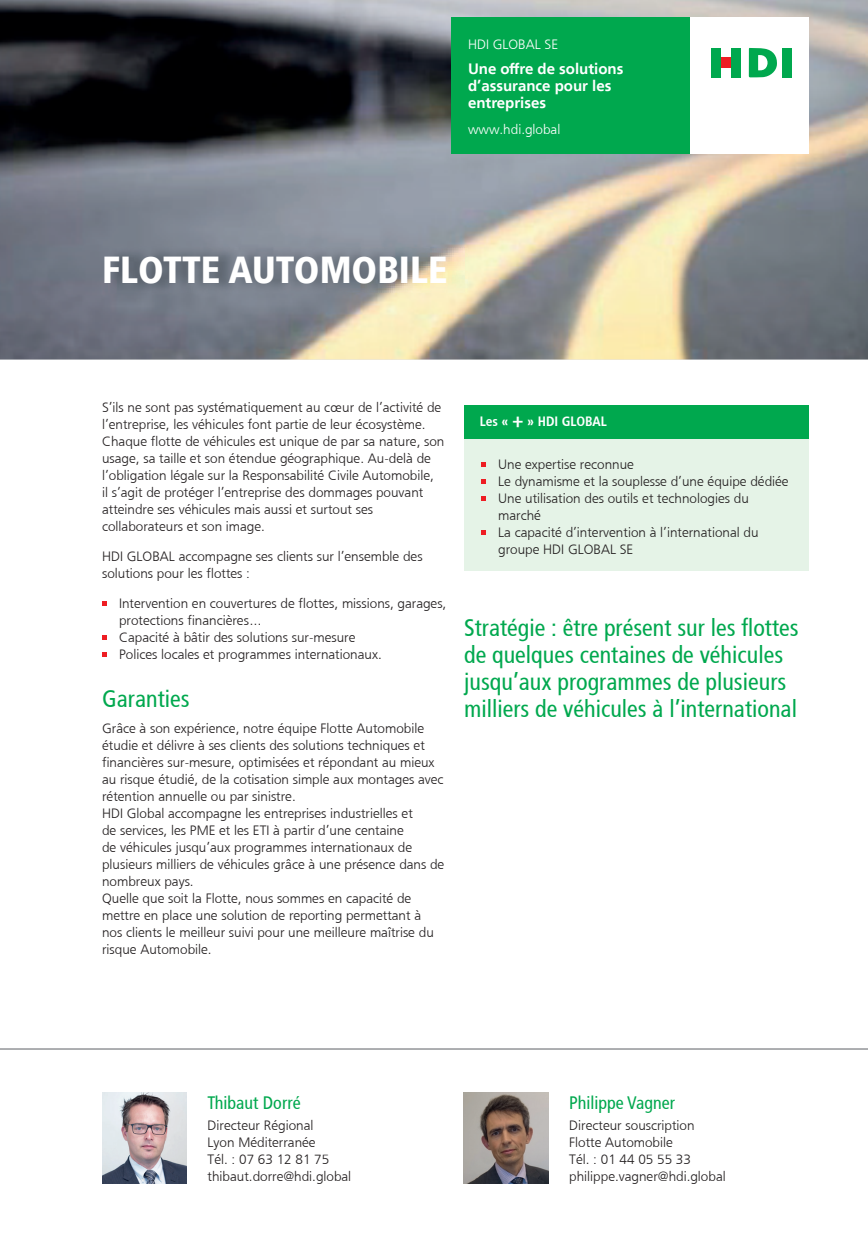
<style>
.page{position:relative;width:868px;height:1238px;background:#fff}
.page>*{position:absolute;margin:0;border:0;box-sizing:border-box;transform-origin:0 0}
.t1{font:37.5px "HDI Gerling Sans Cond Black";color:#fff}
.t2{font:24px/27px "HDI Gerling Sans Cond Regular";color:#00a84e}
.t3{font:18px "HDI Gerling Sans Cond Regular";color:#00a84e}
.t4{font:15px/17px "HDI Gerling Sans Bold";color:#fff}
.t5{font:13.5px/17px "HDI Gerling Sans Light";color:#231f20}
.t6{font:13.5px "HDI Gerling Sans Light";color:#fff}
.t7{font:13.5px "HDI Gerling Sans Cond Bold";color:#fff}
.s1{font-size:22.5px}
</style>
<div class="page">
<img style="left:102px;top:1092px;width:84px;height:91px">
<div style="left:463px;top:405px;width:345px;height:34px;background:#00a84e"></div>
<hr style="left:0;top:1048px;width:867px;height:1px;background:#939598">
<img style="left:0;top:0;width:867px;height:359px">
<div style="left:689px;top:17px;width:119px;height:136px;background:#fff"></div>
<div style="left:451px;top:17px;width:238px;height:136px;background:#00a84e"></div>
<svg style="left:748px;top:48px;width:29px;height:29px"></svg>
<div style="left:782px;top:48px;width:10px;height:29px;background:#00a84e"></div>
<div style="left:721px;top:57px;width:9px;height:11px;background:#ee1d23"></div>
<div style="left:711px;top:48px;width:10px;height:29px;background:#00a84e"></div>
<div style="left:730px;top:48px;width:10px;height:29px;background:#00a84e"></div>
<img style="left:108px;top:247px;width:360px;height:45px">
<svg style="left:102px;top:601px;width:5px;height:4px"></svg>
<svg style="left:102px;top:635px;width:5px;height:4px"></svg>
<svg style="left:102px;top:652px;width:5px;height:4px"></svg>
<div style="left:464px;top:439px;width:344px;height:131px;background:#e5f3e7"></div>
<svg style="left:481px;top:462px;width:5px;height:4px"></svg>
<svg style="left:481px;top:479px;width:5px;height:4px"></svg>
<svg style="left:481px;top:496px;width:5px;height:4px"></svg>
<svg style="left:481px;top:530px;width:5px;height:4px"></svg>
<img style="left:463px;top:1092px;width:85px;height:91px">
<p class="t6" style="left:468px;top:36px;width:92px">HDI GLOBAL SE</p>
<p class="t4" style="left:468px;top:61px;width:157px">Une offre de solutions d’assurance pour les entreprises</p>
<p class="t6" style="left:468px;top:121px;width:94px">www.hdi.global</p>
<h1 class="t1" style="left:102px;top:247px;width:347px">FLOTTE AUTOMOBILE</h1>
<p class="t5" style="left:102px;top:399px;width:344px">S’ils ne sont pas systématiquement au cœur de l’activité de l’entreprise, les véhicules font partie de leur écosystème.<br>Chaque flotte de véhicules est unique de par sa nature, son usage, sa taille et son étendue géographique. Au-delà de l’obligation légale sur la Responsabilité Civile Automobile,<br>il s’agit de protéger l’entreprise des dommages pouvant atteindre ses véhicules mais aussi et surtout ses collaborateurs et son image.</p>
<p class="t5" style="left:102px;top:548px;width:322px">HDI GLOBAL accompagne ses clients sur l’ensemble des solutions pour les flottes :</p>
<p class="t5" style="left:119px;top:595px;width:329px">Intervention en couvertures de flottes, missions, garages, protections financières…<br>Capacité à bâtir des solutions sur-mesure<br>Polices locales et programmes internationaux.</p>
<h2 class="t2" style="left:102px;top:685px;width:89px">Garanties</h2>
<p class="t5" style="left:102px;top:719px;width:344px">Grâce à son expérience, notre équipe Flotte Automobile étudie et délivre à ses clients des solutions techniques et financières sur-mesure, optimisées et répondant au mieux au risque étudié, de la cotisation simple aux montages avec rétention annuelle ou par sinistre.<br>HDI Global accompagne les entreprises industrielles et<br>de services, les PME et les ETI à partir d’une centaine<br>de véhicules jusqu’aux programmes internationaux de plusieurs milliers de véhicules grâce à une présence dans de nombreux pays.<br>Quelle que soit la Flotte, nous sommes en capacité de mettre en place une solution de reporting permettant à nos clients le meilleur suivi pour une meilleure maîtrise du risque Automobile.</p>
<p class="t7" style="left:479px;top:414px;width:128px">Les « <span class="s1">+</span> » HDI GLOBAL</p>
<p class="t5" style="left:498px;top:455px;width:292px">Une expertise reconnue<br>Le dynamisme et la souplesse d’une équipe dédiée<br>Une utilisation des outils et technologies du marché<br>La capacité d’intervention à l’international du groupe HDI GLOBAL SE</p>
<h2 class="t2" style="left:464px;top:614px;width:336px">Stratégie : être présent sur les flottes de quelques centaines de véhicules jusqu’aux programmes de plusieurs milliers de véhicules à l’international</h2>
<h3 class="t3" style="left:207px;top:1092px;width:94px">Thibaut Dorré</h3>
<p class="t5" style="left:207px;top:1117px;width:145px">Directeur Régional<br>Lyon Méditerranée<br>Tél. : 07 63 12 81 75 thibaut.dorre@hdi.global</p>
<h3 class="t3" style="left:569px;top:1092px;width:107px">Philippe Vagner</h3>
<p class="t5" style="left:569px;top:1117px;width:158px">Directeur souscription<br>Flotte Automobile<br>Tél. : 01 44 05 55 33 philippe.vagner@hdi.global</p>
</div>
